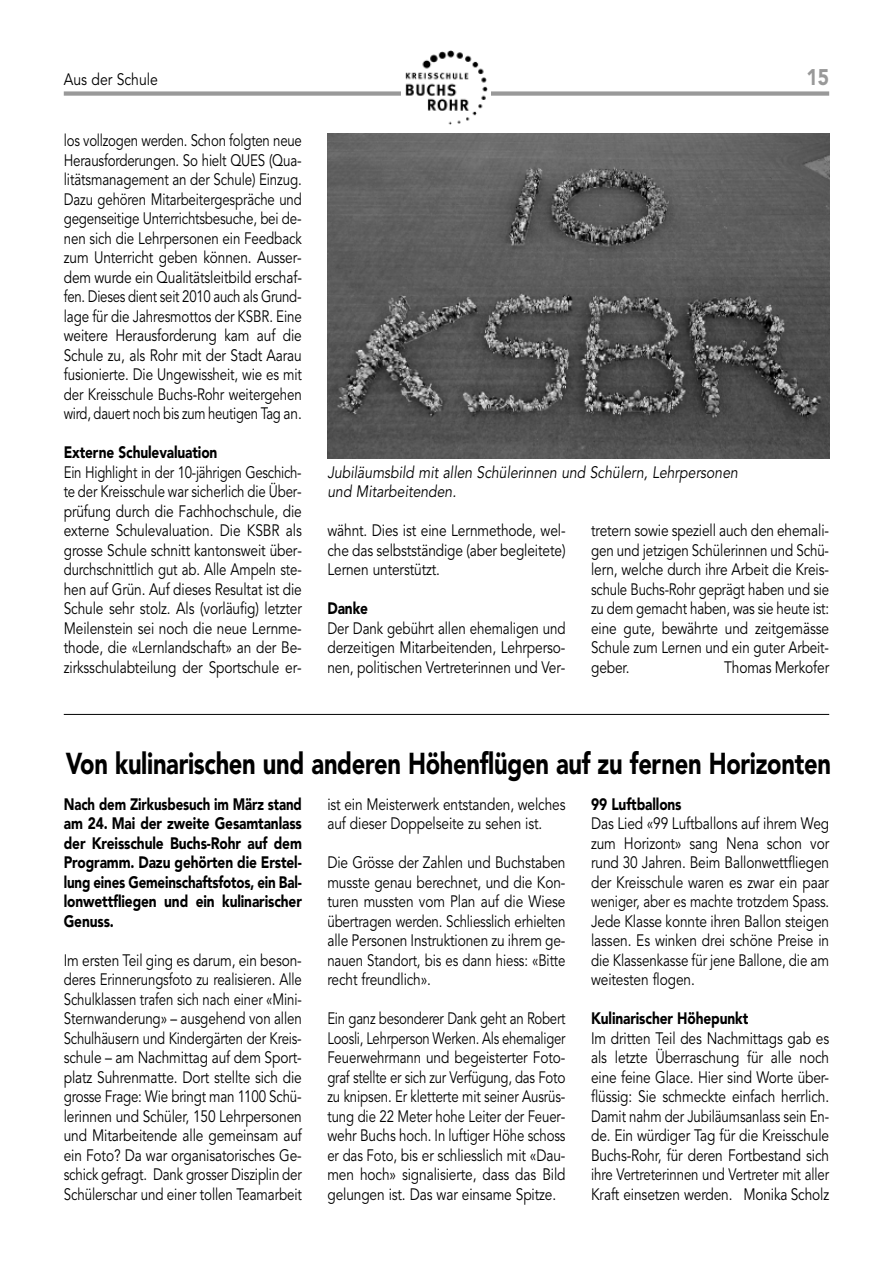
<style>
.page{position:relative;width:893px;height:1263px;background:#fff}
.page>*{position:absolute;margin:0;border:0;box-sizing:border-box;transform-origin:0 0}
.t1{font:900 30px "Avenir LT Std";letter-spacing:-.015em;color:#000;scale:.79 1}
.t2{font:900 22.5px "Avenir LT Std";color:#999;scale:.85 1}
.t3{font:16.5px/19.5px "Avenir LT Std";letter-spacing:-.01em;color:#000;text-align:justify;scale:.83 1}
.t4{font:16.5px/19.5px "Avenir LT Std";letter-spacing:-.01em;color:#000;text-align:justify;scale:.8 1}
.t5{font:900 16.5px/19.5px "Avenir LT Std";letter-spacing:-.01em;color:#000;text-align:justify;scale:.8 1}
.t6{font:16.5px/19.5px "Avenir LT Std";letter-spacing:-.01em;color:#000;scale:.81 1}
.t7{font:italic 16.5px/19.5px "Avenir LT Std";color:#000;scale:.85 1}
.t8{font:16.5px "Avenir LT Std";letter-spacing:-.01em;color:#000;scale:.85 1}
.s1{font-weight:900}
</style>
<div class="page">
<div style="left:64px;top:91px;width:765px;height:5px;background:#999"></div>
<div style="left:402px;top:43px;width:89px;height:84px;background:#fff"></div>
<img style="left:405px;top:50px;width:83px;height:75px">
<img style="left:327px;top:134px;width:502px;height:324px">
<hr style="left:64px;top:714px;width:765px;height:1px;background:#000">
<p class="t8" style="left:64px;top:73px;width:112px">Aus der Schule</p>
<p class="t2" style="left:806px;top:68px;width:28px">15</p>
<p class="t4" style="left:64px;top:132px;width:299px">los vollzogen werden. Schon folgten neue Herausforderungen. So hielt QUES (Qua&shy;litätsmanagement an der Schule) Einzug.<br>Dazu gehören Mitarbeitergespräche und gegenseitige Unterrichtsbesuche, bei de&shy;nen sich die Lehrpersonen ein Feedback zum Unterricht geben können. Ausser&shy;dem wurde ein Qualitätsleitbild erschaf&shy;fen. Dieses dient seit 2010 auch als Grund&shy;lage für die Jahresmottos der KSBR. Eine weitere Herausforderung kam auf die Schule zu, als Rohr mit der Stadt Aarau fusionierte. Die Ungewissheit, wie es mit der Kreisschule Buchs-Rohr weitergehen wird, dauert noch bis zum heutigen Tag an.</p>
<p class="t4" style="left:64px;top:444px;width:299px;text-align:left"><span class="s1">Externe Schulevaluation<br></span>Ein Highlight in der 10-jährigen Geschich&shy;te der Kreisschule war sicherlich die Über&shy;prüfung durch die Fachhochschule, die externe Schulevaluation. Die KSBR als grosse Schule schnitt kantonsweit über&shy;durchschnittlich gut ab. Alle Ampeln ste&shy;hen auf Grün. Auf dieses Resultat ist die Schule sehr stolz. Als (vorläufig) letzter Meilenstein sei noch die neue Lernme&shy;thode, die «Lernlandschaft» an der Be&shy;zirksschulabteilung der Sportschule er-</p>
<p class="t7" style="left:327px;top:464px;width:484px">Jubiläumsbild mit allen Schülerinnen und Schülern, Lehrpersonen und Mitarbeitenden.</p>
<p class="t3" style="left:327px;top:522px;width:288px">wähnt. Dies ist eine Lernmethode, wel&shy;che das selbstständige (aber begleitete)<br>Lernen unterstützt.</p>
<p class="t6" style="left:327px;top:600px;width:295px"><span class="s1">Danke<br></span>Der Dank gebührt allen ehemaligen und derzeitigen Mitarbeitenden, Lehrperso&shy;nen, politischen Vertreterinnen und Ver-</p>
<p class="t3" style="left:591px;top:522px;width:288px">tretern sowie speziell auch den ehemali&shy;gen und jetzigen Schülerinnen und Schü&shy;lern, welche durch ihre Arbeit die Kreis&shy;schule Buchs-Rohr geprägt haben und sie zu dem gemacht haben, was sie heute ist: eine gute, bewährte und zeitgemässe Schule zum Lernen und ein guter Arbeit&shy;geber.</p>
<p class="t3" style="left:724px;top:659px;width:128px">Thomas Merkofer</p>
<p class="t1" style="left:66px;top:752px;width:970px">Von kulinarischen und anderen Höhenflügen auf zu fernen Horizonten</p>
<p class="t5" style="left:64px;top:795px;width:299px">Nach dem Zirkusbesuch im März stand am 24. Mai der zweite Gesamtanlass der Kreisschule Buchs-Rohr auf dem Programm. Dazu gehörten die Erstel&shy;lung eines Gemeinschaftsfotos, ein Bal&shy;lonwettfliegen und ein kulinarischer Genuss.</p>
<p class="t3" style="left:64px;top:951px;width:288px">Im ersten Teil ging es darum, ein beson&shy;deres Erinnerungsfoto zu realisieren. Alle Schulklassen trafen sich nach einer «Mini-Sternwanderung» – ausgehend von allen Schulhäusern und Kindergärten der Kreis&shy;schule – am Nachmittag auf dem Sport&shy;platz Suhrenmatte. Dort stellte sich die grosse Frage: Wie bringt man 1100 Schü&shy;lerinnen und Schüler, 150 Lehrpersonen und Mitarbeitende alle gemeinsam auf ein Foto? Da war organisatorisches Ge&shy;schick gefragt. Dank grosser Disziplin der Schülerschar und einer tollen Teamarbeit</p>
<p class="t3" style="left:591px;top:795px;width:288px;text-align:left"><span class="s1">99 Luftballons<br></span>Das Lied «99 Luftballons auf ihrem Weg zum Horizont» sang Nena schon vor rund 30 Jahren. Beim Ballonwettfliegen der Kreisschule waren es zwar ein paar weniger, aber es machte trotzdem Spass.<br>Jede Klasse konnte ihren Ballon steigen lassen. Es winken drei schöne Preise in die Klassenkasse für jene Ballone, die am weitesten flogen.</p>
<p class="t3" style="left:591px;top:1010px;width:288px;text-align:left"><span class="s1">Kulinarischer Höhepunkt<br></span>Im dritten Teil des Nachmittags gab es als letzte Überraschung für alle noch eine feine Glace. Hier sind Worte über&shy;flüssig: Sie schmeckte einfach herrlich.<br>Damit nahm der Jubiläumsanlass sein En&shy;de. Ein würdiger Tag für die Kreisschule Buchs-Rohr, für deren Fortbestand sich ihre Vertreterinnen und Vertreter mit aller Kraft einsetzen werden. Monika Scholz</p>
<p class="t3" style="left:327px;top:795px;width:288px">ist ein Meisterwerk entstanden, welches auf dieser Doppelseite zu sehen ist.</p>
<p class="t3" style="left:327px;top:854px;width:288px">Die Grösse der Zahlen und Buchstaben musste genau berechnet, und die Kon&shy;turen mussten vom Plan auf die Wiese übertragen werden. Schliesslich erhielten alle Personen Instruktionen zu ihrem ge&shy;nauen Standort, bis es dann hiess: «Bitte recht freundlich».</p>
<p class="t4" style="left:327px;top:1010px;width:299px">Ein ganz besonderer Dank geht an Robert Loosli, Lehrperson Werken. Als ehemaliger Feuerwehrmann und begeisterter Foto&shy;graf stellte er sich zur Verfügung, das Foto zu knipsen. Er kletterte mit seiner Ausrüs&shy;tung die 22 Meter hohe Leiter der Feuer&shy;wehr Buchs hoch. In luftiger Höhe schoss er das Foto, bis er schliesslich mit «Dau&shy;men hoch» signalisierte, dass das Bild gelungen ist. Das war einsame Spitze.</p>
</div>
